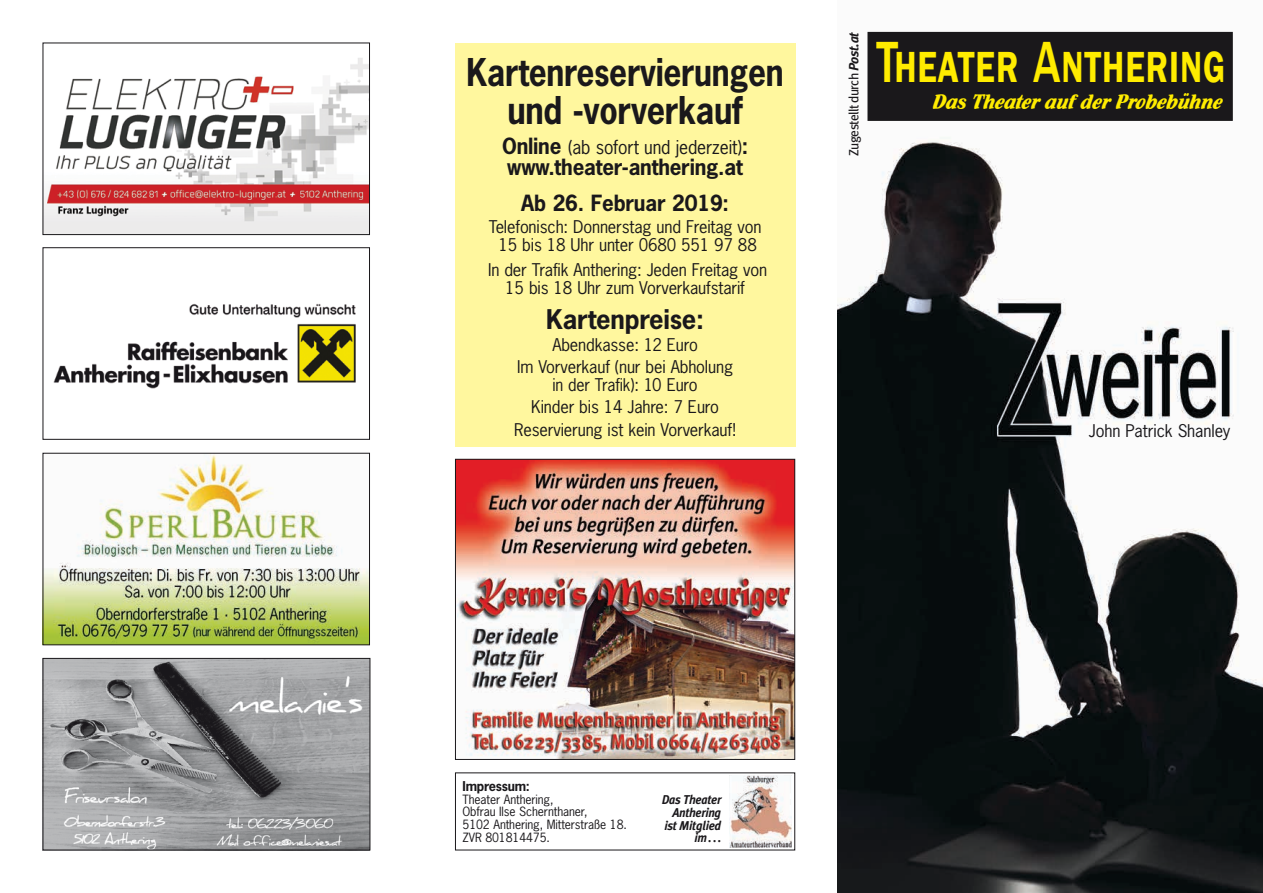
<style>
.page{position:relative;width:1263px;height:893px;background:#fff}
.page>*{position:absolute;margin:0;border:0;box-sizing:border-box;transform-origin:0 0}
.t1{font:600 44.85px "Franklin Gothic";letter-spacing:.025em;color:#ffec00;scale:.77 1}
.t2{font:700 36px/37.5px "News Gothic";letter-spacing:-.01em;color:#1a181b;text-align:center;scale:.88 1}
.t3{font:700 25.5px "News Gothic";letter-spacing:-.01em;color:#1a181b}
.t4{font:21.9px "Flamenco D";letter-spacing:.01em;color:#ffec00}
.t5{font:700 21px/35.8px "News Gothic";letter-spacing:-.01em;color:#1a181b;text-align:center}
.t6{font:18px "News Gothic";letter-spacing:-.01em;color:#1a181b}
.t7{font:16.5px/22.2px "News Gothic";letter-spacing:-.01em;color:#1a181b;text-align:center}
.t8{font:13.5px "Meta Plus";letter-spacing:-.05em;color:#1a181b}
.t9{font:italic 700 12.75px/12.8px "Meta Plus";letter-spacing:-.025em;color:#1a181b;text-align:right;scale:.95 1}
.t10{font:700 12.75px "News Gothic";letter-spacing:-.02em;color:#1a181b}
.t11{font:12px/12.8px "News Gothic";letter-spacing:-.01em;color:#1a181b}
.s1{font-weight:700;font-size:21px}
.s2{font-weight:700;font-style:italic}
.s3{font-weight:500;font-size:59.7px}
</style>
<div class="page">
<img style="left:838px;top:31px;width:425px;height:862px">
<div style="left:455px;top:43px;width:340px;height:403px;background:#fff79e"></div>
<img style="left:457px;top:461px;width:336px;height:297px">
<div style="left:455px;top:459px;width:340px;height:301px;border:1px solid #1a181b"></div>
<img style="left:45px;top:660px;width:323px;height:188px">
<div style="left:43px;top:658px;width:327px;height:192px;border:1px solid #1a181b"></div>
<img style="left:45px;top:455px;width:323px;height:188px">
<div style="left:43px;top:453px;width:327px;height:192px;border:1px solid #1a181b"></div>
<img style="left:45px;top:58px;width:323px;height:175px">
<div style="left:43px;top:43px;width:327px;height:192px;border:1px solid #1a181b"></div>
<div style="left:867px;top:32px;width:366px;height:89px;background:#1a181b;border:1px solid #1a181b"></div>
<img style="left:729px;top:775px;width:63px;height:72px">
<img style="left:53px;top:303px;width:303px;height:86px">
<div style="left:43px;top:247px;width:327px;height:193px;border:1px solid #1a181b"></div>
<h2 class="t2" style="left:466px;top:53px;width:362px">Kartenreservierungen und -vorverkauf</h2>
<p class="t6" style="left:502px;top:135px;width:248px"><span class="s1">Online</span> (ab sofort und jederzeit)<span class="s1">:</span></p>
<p class="t5" style="left:507px;top:149px;width:237px">www.theater-anthering.at<br>Ab 26. Februar 2019:</p>
<p class="t7" style="left:489px;top:218px;width:274px;line-height:18px">Telefonisch: Donnerstag und Freitag von<br>15 bis 18 Uhr unter 0680 551 97 88</p>
<p class="t7" style="left:488px;top:260px;width:280px;line-height:18px">In der Trafik Anthering: Jeden Freitag von<br>15 bis 18 Uhr zum Vorverkaufstarif</p>
<h3 class="t3" style="left:546px;top:302px;width:159px">Kartenpreise:</h3>
<p class="t7" style="left:517px;top:333px;width:217px">Abendkasse: 12 Euro<br>Im Vorverkauf (nur bei Abholung</p>
<p class="t7" style="left:514px;top:374px;width:223px">in der Trafik): 10 Euro<br>Kinder bis 14 Jahre: 7 Euro<br>Reservierung ist kein Vorverkauf!</p>
<p class="t8" style="left:846px;top:156px;width:126px;rotate:-90deg">Zugestellt durch <span class="s2">Post.at</span></p>
<h1 class="t1" style="left:876px;top:40px;width:454px"><span class="s3">T</span>HEATER <span class="s3">A</span>NTHERING</h1>
<h3 class="t4" style="left:933px;top:89px;width:291px">Das Theater auf der Probebühne</h3>
<p class="t7" style="left:1089px;top:419px;width:143px">John Patrick Shanley</p>
<p class="t10" style="left:463px;top:778px;width:69px">Impressum:</p>
<p class="t11" style="left:463px;top:793px;width:166px">Theater Anthering,<br>Obfrau Ilse Schernthaner,<br>5102 Anthering, Mitterstraße 18.<br>ZVR 801814475.</p>
<p class="t9" style="left:662px;top:793px;width:64px">Das Theater<br>Anthering ist Mitglied im...</p>
</div>
